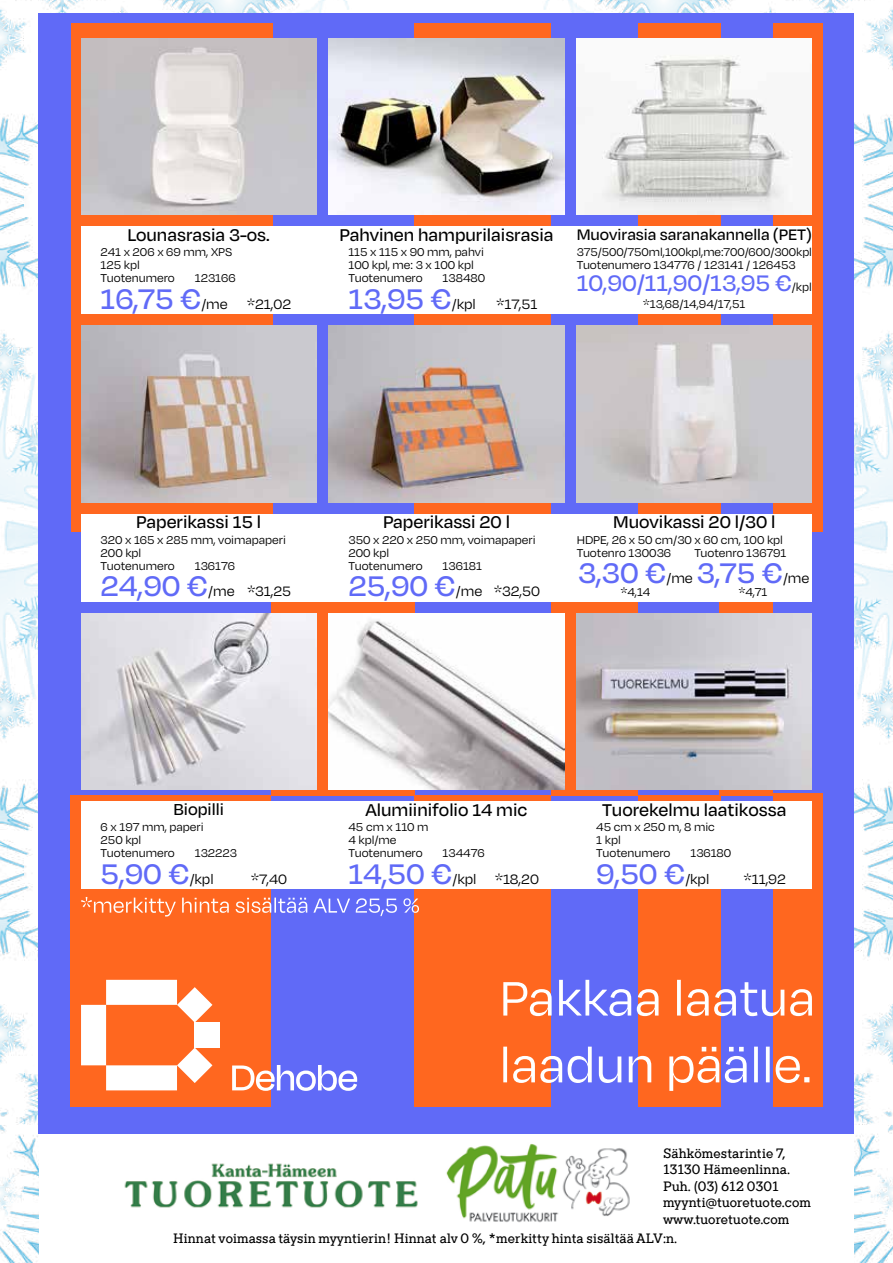
<style>
.page{position:relative;width:893px;height:1263px;background:#fff}
.page>*{position:absolute;margin:0;border:0;box-sizing:border-box;transform-origin:0 0}
.t1{font:500 32.7px "Degular";color:#606af7}
.t2{font:500 25.8px "Degular";color:#606af7}
.t3{font:500 19.65px "Degular";color:#000}
.t4{font:500 18.3px "Degular";color:#000}
.t5{font:500 17.55px "Degular";color:#000}
.t6{font:15.75px "Degular";color:#000}
.t7{font:500 13.5px/16.5px "TT Rationalist";letter-spacing:.01em;color:#000}
.t8{font:13.05px/13px "Degular";color:#000}
.t9{font:12.9px "Degular";color:#000}
.s1{font-weight:500;font-size:32.7px;color:#606af7}
.s2{font-size:19.65px}
.s3{font-weight:400;font-size:13.05px;color:#000}
.s4{font-weight:400;font-size:15.75px;color:#000}
</style>
<div class="page">
<img style="left:0;top:0;width:893px;height:1263px">
<div style="left:40px;top:1133px;width:814px;height:130px;background:#fff"></div>
<img style="left:49px;top:1133px;width:651px;height:90px">
<div style="left:39px;top:13px;width:815px;height:1120px;background:#606af7"></div>
<div style="left:551px;top:531px;width:87px;height:264px;background:#ff671f"></div>
<div style="left:414px;top:23px;width:137px;height:509px;background:#ff671f"></div>
<div style="left:271px;top:531px;width:143px;height:264px;background:#ff671f"></div>
<div style="left:719px;top:531px;width:54px;height:264px;background:#ff671f"></div>
<div style="left:638px;top:23px;width:82px;height:509px;background:#ff671f"></div>
<div style="left:638px;top:795px;width:82px;height:311px;background:#ff671f"></div>
<div style="left:773px;top:793px;width:49px;height:313px;background:#ff671f"></div>
<div style="left:773px;top:23px;width:49px;height:509px;background:#ff671f"></div>
<div style="left:414px;top:795px;width:137px;height:311px;background:#ff671f"></div>
<div style="left:71px;top:23px;width:201px;height:509px;background:#ff671f"></div>
<div style="left:71px;top:795px;width:200px;height:311px;background:#ff671f"></div>
<div style="left:195px;top:1022px;width:25px;height:26px;background:#fff"></div>
<svg style="left:81px;top:980px;width:131px;height:110px"></svg>
<svg style="left:232px;top:1065px;width:125px;height:26px"></svg>
<svg style="left:503px;top:1046px;width:306px;height:45px"></svg>
<svg style="left:503px;top:980px;width:309px;height:36px"></svg>
<img style="left:81px;top:326px;width:235px;height:176px">
<img style="left:329px;top:326px;width:235px;height:176px">
<img style="left:577px;top:613px;width:235px;height:177px">
<div style="left:81px;top:226px;width:731px;height:88px;background:#fff"></div>
<div style="left:81px;top:514px;width:731px;height:88px;background:#fff"></div>
<div style="left:81px;top:801px;width:731px;height:88px;background:#fff"></div>
<img style="left:329px;top:613px;width:235px;height:177px">
<svg style="left:81px;top:897px;width:338px;height:19px"></svg>
<img style="left:577px;top:326px;width:235px;height:176px">
<img style="left:577px;top:38px;width:235px;height:177px">
<img style="left:329px;top:38px;width:235px;height:177px">
<img style="left:81px;top:613px;width:235px;height:177px">
<img style="left:81px;top:38px;width:235px;height:177px">
<h3 class="t3" style="left:127px;top:223px;width:144px">Lounasrasia 3-os.</h3>
<p class="t8" style="left:101px;top:245px;width:133px">241 x 206 x 69 mm, XPS<br>125 kpl<br>Tuotenumero</p>
<p class="t8" style="left:195px;top:271px;width:42px">123166</p>
<p class="t6" style="left:101px;top:294px;width:192px"><span class="s1">16,75 €</span>/me *21,02</p>
<h3 class="t5" style="left:339px;top:223px;width:474px"><span class="s2">Pahvinen hampurilaisrasia</span> Muovirasia saranakannella (PET)</h3>
<p class="t8" style="left:348px;top:245px;width:137px">115 x 115 x 90 mm, pahvi<br>100 kpl, me: 3 x 100 kpl<br>Tuotenumero</p>
<p class="t9" style="left:577px;top:244px;width:237px">375/500/750ml,100kpl,me:700/600/300kpl</p>
<p class="t8" style="left:577px;top:258px;width:221px">Tuotenumero 134776 / 123141 / 126453</p>
<p class="t8" style="left:643px;top:297px;width:104px">*13,68/14,94/17,51</p>
<h2 class="t2" style="left:577px;top:267px;width:237px">10,90/11,90/13,95 €<span class="s3">/kpl</span></h2>
<p class="t8" style="left:443px;top:271px;width:44px">138480</p>
<h1 class="t1" style="left:348px;top:278px;width:129px">13,95 €<span class="s4">/kpl</span></h1>
<p class="t6" style="left:497px;top:294px;width:42px">*17,51</p>
<h3 class="t3" style="left:136px;top:510px;width:126px">Paperikassi 15 l</h3>
<p class="t8" style="left:101px;top:533px;width:187px">320 x 165 x 285 mm, voimapaperi<br>200 kpl<br>Tuotenumero</p>
<p class="t8" style="left:195px;top:559px;width:42px">136176</p>
<p class="t6" style="left:101px;top:582px;width:192px"><span class="s1">24,90 €</span>/me *31,25</p>
<h3 class="t3" style="left:383px;top:510px;width:128px">Paperikassi 20 l</h3>
<p class="t8" style="left:348px;top:533px;width:189px">350 x 220 x 250 mm, voimapaperi<br>200 kpl<br>Tuotenumero</p>
<p class="t8" style="left:443px;top:559px;width:41px">136181</p>
<p class="t6" style="left:348px;top:582px;width:193px"><span class="s1">25,90 €</span>/me *32,50</p>
<h3 class="t3" style="left:613px;top:510px;width:164px">Muovikassi 20 l/30 l</h3>
<p class="t8" style="left:577px;top:533px;width:211px;text-align:right">HDPE, 26 x 50 cm/30 x 60 cm, 100 kpl<br>Tuotenro 136791</p>
<h1 class="t1" style="left:578px;top:553px;width:233px">3,30 €<span class="s4">/me</span> 3,75 €<span class="s4">/me</span></h1>
<p class="t8" style="left:621px;top:585px;width:31px">*4,14</p>
<p class="t8" style="left:739px;top:585px;width:30px">*4,71</p>
<p class="t8" style="left:577px;top:546px;width:96px">Tuotenro 130036</p>
<h3 class="t4" style="left:173px;top:798px;width:52px">Biopilli</h3>
<p class="t8" style="left:101px;top:820px;width:105px">6 x 197 mm, paperi<br>250 kpl<br>Tuotenumero</p>
<p class="t8" style="left:195px;top:846px;width:44px">132223</p>
<h1 class="t1" style="left:101px;top:853px;width:115px">5,90 €<span class="s4">/kpl</span></h1>
<p class="t6" style="left:251px;top:869px;width:37px">*7,40</p>
<h3 class="t3" style="left:365px;top:798px;width:164px">Alumiinifolio 14 mic</h3>
<p class="t8" style="left:348px;top:820px;width:82px">45 cm x 110 m<br>4 kpl/me<br>Tuotenumero</p>
<p class="t8" style="left:443px;top:846px;width:44px">134476</p>
<p class="t6" style="left:348px;top:869px;width:192px"><span class="s1">14,50 €</span>/kpl *18,20</p>
<h3 class="t3" style="left:602px;top:798px;width:186px">Tuorekelmu laatikossa</h3>
<p class="t8" style="left:596px;top:820px;width:120px">45 cm x 250 m, 8 mic<br>1 kpl<br>Tuotenumero</p>
<p class="t8" style="left:690px;top:846px;width:42px">136180</p>
<h1 class="t1" style="left:596px;top:853px;width:115px">9,50 €<span class="s4">/kpl</span></h1>
<p class="t6" style="left:744px;top:869px;width:44px">*11,92</p>
<p class="t7" style="left:663px;top:1145px;width:149px">Sähkömestarintie 7,<br>13130 Hämeenlinna.<br>Puh. (03) 612 0301 myynti@tuoretuote.com www.tuoretuote.com</p>
<p class="t7" style="left:173px;top:1230px;width:506px">Hinnat voimassa täysin myyntierin! Hinnat alv 0 %, *merkitty hinta sisältää ALV:n.</p>
</div>
